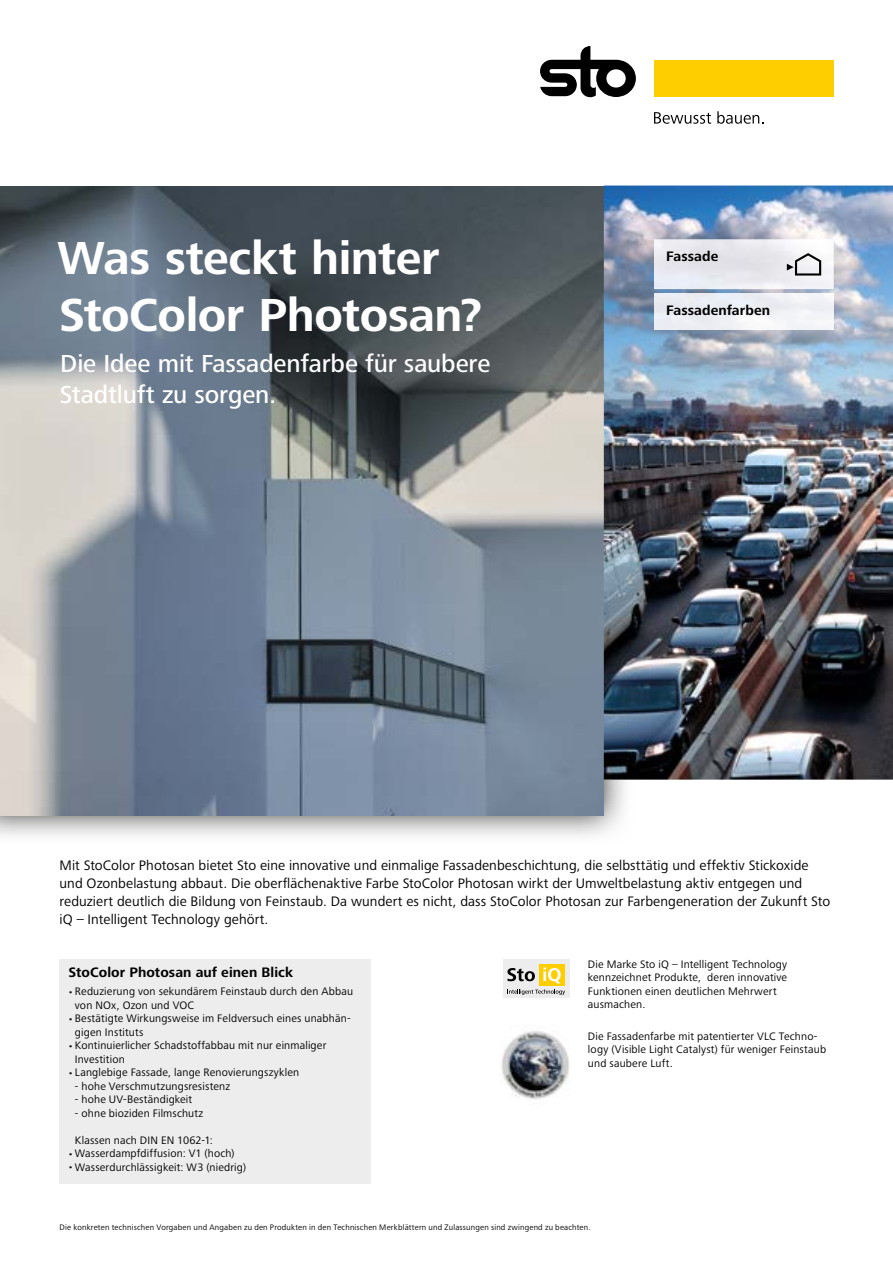
<style>
.page{position:relative;width:893px;height:1263px;background:#fff}
.page>*{position:absolute;margin:0;border:0;box-sizing:border-box;transform-origin:0 0}
.t1{font:700 48px/57px "Frutiger Next LTW1 G";letter-spacing:-.01em;color:#fff}
.t2{font:500 25.5px/31.5px "Frutiger Next LTW1 G";letter-spacing:-.005em;color:#fff}
.t3{font:14.25px/18px "Frutiger Next LTW1 G";letter-spacing:.005em;color:#000}
.t4{font:700 14.25px "Frutiger Next LTW1 G";letter-spacing:.005em;color:#000}
.t5{font:11.25px/13.5px "Frutiger Next LTW1 G";letter-spacing:.015em;color:#000}
.t6{font:8.25px "Frutiger Next LTW1 G";letter-spacing:.02em;color:#000}
.s1{font-weight:700;font-size:15.15px}
</style>
<div class="page">
<img style="left:0;top:186px;width:604px;height:630px">
<img style="left:604px;top:186px;width:289px;height:594px">
<div style="left:60px;top:960px;width:311px;height:224px;background:#ededed"></div>
<div style="left:503px;top:960px;width:66px;height:38px;background:#ededed"></div>
<div style="left:539px;top:964px;width:26px;height:21px;background:#ffce00"></div>
<svg style="left:507px;top:968px;width:28px;height:13px"></svg>
<svg style="left:543px;top:967px;width:18px;height:16px"></svg>
<svg style="left:507px;top:989px;width:58px;height:6px"></svg>
<img style="left:500px;top:1031px;width:70px;height:69px">
<img style="left:654px;top:294px;width:179px;height:36px">
<img style="left:654px;top:240px;width:179px;height:49px">
<img style="left:795px;top:253px;width:26px;height:23px">
<svg style="left:787px;top:264px;width:7px;height:7px"></svg>
<svg style="left:540px;top:46px;width:96px;height:51px"></svg>
<div style="left:654px;top:60px;width:179px;height:36px;background:#ffce00"></div>
<svg style="left:654px;top:112px;width:57px;height:12px"></svg>
<svg style="left:717px;top:111px;width:47px;height:13px"></svg>
<h1 class="t1" style="left:58px;top:231px;width:426px">Was steckt hinter<br>StoColor Photosan?</h1>
<h2 class="t2" style="left:60px;top:348px;width:432px">Die Idee mit Fassadenfarbe für saubere<br>Stadtluft zu sorgen.</h2>
<p class="t4" style="left:666px;top:248px;width:54px">Fassade</p>
<p class="t4" style="left:666px;top:302px;width:105px">Fassadenfarben</p>
<p class="t3" style="left:60px;top:856px;width:772px">Mit StoColor Photosan bietet Sto eine innovative und einmalige Fassadenbeschichtung, die selbsttätig und effektiv Stickoxide und Ozonbelastung abbaut. Die oberflächenaktive Farbe StoColor Photosan wirkt der Umweltbelastung aktiv entgegen und reduziert deutlich die Bildung von Feinstaub. Da wundert es nicht, dass StoColor Photosan zur Farbengeneration der Zukunft Sto iQ – Intelligent Technology gehört.</p>
<p class="t4" style="left:69px;top:964px;width:226px">StoColor Photosan auf einen Blick</p>
<p class="t5" style="left:69px;top:985px;width:286px"><span class="s1">∙</span> Reduzierung von sekundärem Feinstaub durch den Abbau</p>
<p class="t5" style="left:75px;top:998px;width:121px">von NOx, Ozon und VOC</p>
<p class="t5" style="left:69px;top:1012px;width:284px"><span class="s1">∙</span> Bestätigte Wirkungsweise im Feldversuch eines unabhän-</p>
<p class="t5" style="left:75px;top:1025px;width:70px">gigen Instituts</p>
<p class="t5" style="left:69px;top:1039px;width:259px"><span class="s1">∙</span> Kontinuierlicher Schadstoffabbau mit nur einmaliger</p>
<p class="t5" style="left:75px;top:1052px;width:51px">Investition</p>
<p class="t5" style="left:69px;top:1066px;width:232px"><span class="s1">∙</span> Langlebige Fassade, lange Renovierungszyklen</p>
<p class="t5" style="left:75px;top:1079px;width:157px">- hohe Verschmutzungsresistenz</p>
<p class="t5" style="left:75px;top:1093px;width:119px">- hohe UV-Beständigkeit</p>
<p class="t5" style="left:75px;top:1106px;width:130px">- ohne bioziden Filmschutz</p>
<p class="t5" style="left:69px;top:1133px;width:179px;text-indent:6px">Klassen nach DIN EN 1062-1:<br><span class="s1">∙</span> Wasserdampfdiffusion: V1 (hoch)<br><span class="s1">∙</span> Wasserdurchlässigkeit: W3 (niedrig)</p>
<p class="t5" style="left:588px;top:957px;width:201px">Die Marke Sto iQ – Intelligent Technology kennzeichnet Produkte, deren innovative Funktionen einen deutlichen Mehrwert ausmachen.</p>
<p class="t5" style="left:588px;top:1029px;width:240px">Die Fassadenfarbe mit patentierter VLC Techno&shy;logy (Visible Light Catalyst) für weniger Feinstaub und saubere Luft.</p>
<p class="t6" style="left:60px;top:1222px;width:533px">Die konkreten technischen Vorgaben und Angaben zu den Produkten in den Technischen Merkblättern und Zulassungen sind zwingend zu beachten.</p>
</div>
